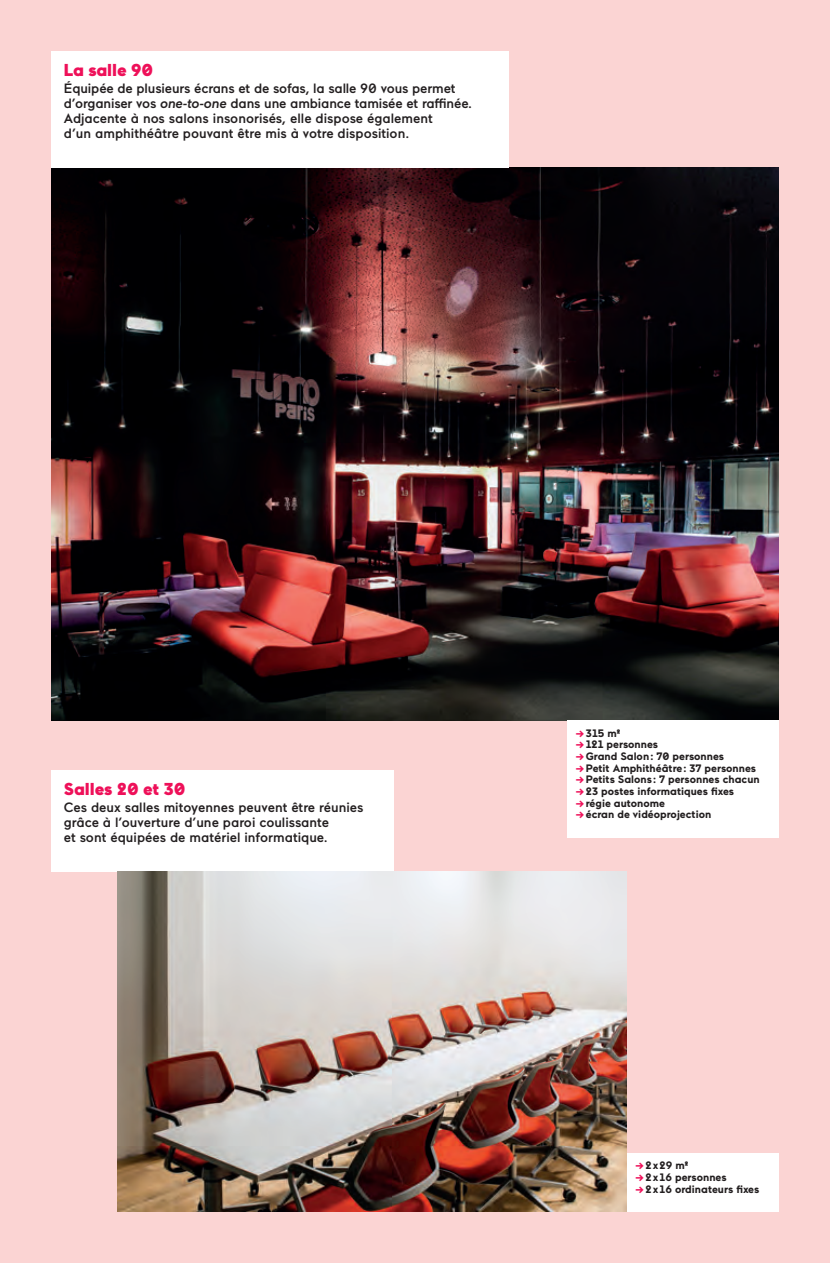
<style>
.page{position:relative;width:830px;height:1263px;background:#fff}
.page>*{position:absolute;margin:0;border:0;box-sizing:border-box;transform-origin:0 0}
.t1{font:900 17.25px "Maax";color:#ee1059}
.t2{font:500 13.5px/15px "Maax";color:#231f20}
.t3{font:700 10.8px "Maax";color:#231f20}
.s1{font-style:italic}
.s2{color:#ee1059}
</style>
<div class="page">
<div style="left:0;top:0;width:829px;height:1263px;background:#fbd4d3"></div>
<div style="left:51px;top:770px;width:343px;height:102px;background:#fff"></div>
<div style="left:626px;top:1153px;width:152px;height:59px;background:#fff"></div>
<img style="left:117px;top:872px;width:509px;height:340px">
<img style="left:51px;top:168px;width:727px;height:552px">
<div style="left:51px;top:51px;width:458px;height:117px;background:#fff"></div>
<div style="left:567px;top:720px;width:211px;height:118px;background:#fff"></div>
<p class="t1" style="left:64px;top:58px;width:91px">La salle 90</p>
<p class="t2" style="left:64px;top:80px;width:409px">Équipée de plusieurs écrans et de sofas, la salle 90 vous permet d’organiser vos <span class="s1">one‑to‑one</span> dans une ambiance tamisée et raffinée.<br>Adjacente à nos salons insonorisés, elle dispose également<br>d’un amphithéâtre pouvant être mis à votre disposition.</p>
<p class="t1" style="left:64px;top:777px;width:123px">Salles 20 et 30</p>
<p class="t2" style="left:64px;top:799px;width:301px">Ces deux salles mitoyennes peuvent être réunies grâce à l’ouverture d’une paroi coulissante<br>et sont équipées de matériel informatique.</p>
<p class="t3" style="left:575px;top:726px;width:46px"><span class="s2">→</span> 315 m²</p>
<p class="t3" style="left:575px;top:737px;width:84px"><span class="s2">→</span> 121 personnes</p>
<p class="t3" style="left:575px;top:749px;width:150px"><span class="s2">→</span> Grand Salon: 70 personnes</p>
<p class="t3" style="left:575px;top:761px;width:182px"><span class="s2">→</span> Petit Amphithéâtre: 37 personnes</p>
<p class="t3" style="left:575px;top:772px;width:185px"><span class="s2">→</span> Petits Salons: 7 personnes chacun</p>
<p class="t3" style="left:575px;top:784px;width:160px"><span class="s2">→</span> 23 postes informatiques fixes</p>
<p class="t3" style="left:575px;top:796px;width:91px"><span class="s2">→</span> régie autonome</p>
<p class="t3" style="left:575px;top:807px;width:137px"><span class="s2">→</span> écran de vidéoprojection</p>
<p class="t3" style="left:635px;top:1158px;width:54px"><span class="s2">→</span> 2 x 29 m²</p>
<p class="t3" style="left:635px;top:1170px;width:93px"><span class="s2">→</span> 2 x 16 personnes</p>
<p class="t3" style="left:635px;top:1182px;width:125px"><span class="s2">→</span> 2 x 16 ordinateurs fixes</p>
</div>
